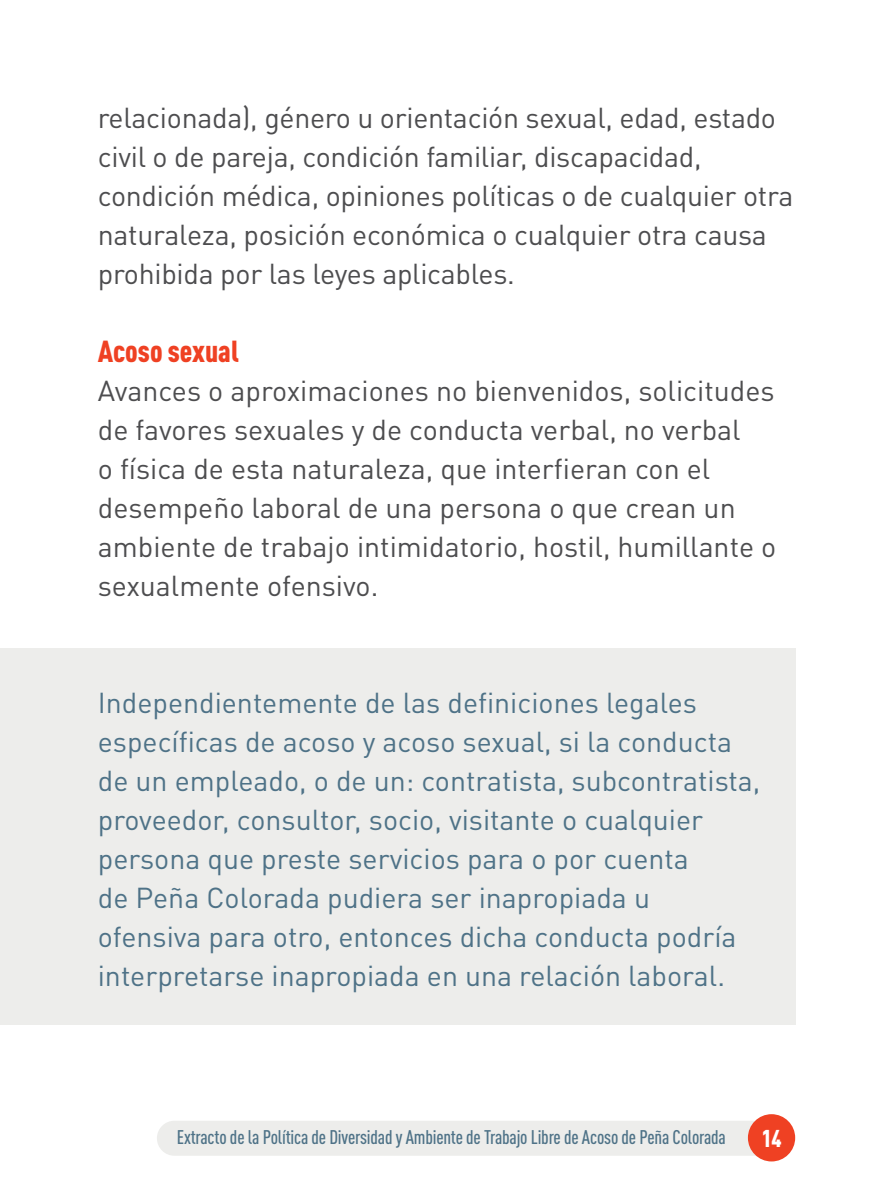
<style>
.page{position:relative;width:893px;height:1191px;background:#fff}
.page>*{position:absolute;margin:0;border:0;box-sizing:border-box;transform-origin:0 0}
.t1{font:900 condensed 30px "DIN Pro";color:#ef4123}
.t2{font:28.5px/39px "DIN Pro";letter-spacing:-.01em;color:#4d4d4f}
.t3{font:28.5px/39px "DIN Pro";color:#4e7287}
.t4{font:900 condensed 24px "DIN Pro";color:#fff}
.t5{font:500 condensed 19.5px "DIN Pro";letter-spacing:-.01em;color:#4e7287}
</style>
<div class="page">
<div style="left:157px;top:1120px;width:616px;height:35px;background:#ededeb;border-radius:17px"></div>
<div style="left:748px;top:1114px;width:47px;height:47px;background:#ef4123;border-radius:50%"></div>
<div style="left:0;top:648px;width:795px;height:377px;background:#ededeb"></div>
<p class="t2" style="left:98px;top:95px;width:697px">relacionada), género u orientación sexual, edad, estado civil o de pareja, condición familiar, discapacidad, condición médica, opiniones políticas o de cualquier otra naturaleza, posición económica o cualquier otra causa prohibida por las leyes aplicables.</p>
<p class="t1" style="left:98px;top:328px;width:143px">Acoso sexual</p>
<p class="t2" style="left:98px;top:368px;width:680px">Avances o aproximaciones no bienvenidos, solicitudes de favores sexuales y de conducta verbal, no verbal<br>o física de esta naturaleza, que interfieran con el desempeño laboral de una persona o que crean un ambiente de trabajo intimidatorio, hostil, humillante o sexualmente ofensivo.</p>
<p class="t3" style="left:98px;top:680px;width:664px">Independientemente de las definiciones legales específicas de acoso y acoso sexual, si la conducta de un empleado, o de un: contratista, subcontratista, proveedor, consultor, socio, visitante o cualquier persona que preste servicios para o por cuenta<br>de Peña Colorada pudiera ser inapropiada u ofensiva para otro, entonces dicha conducta podría interpretarse inapropiada en una relación laboral.</p>
<p class="t5" style="left:177px;top:1122px;width:551px">Extracto de la Política de Diversidad y Ambiente de Trabajo Libre de Acoso de Peña Colorada</p>
<p class="t4" style="left:761px;top:1119px;width:22px">14</p>
</div>
